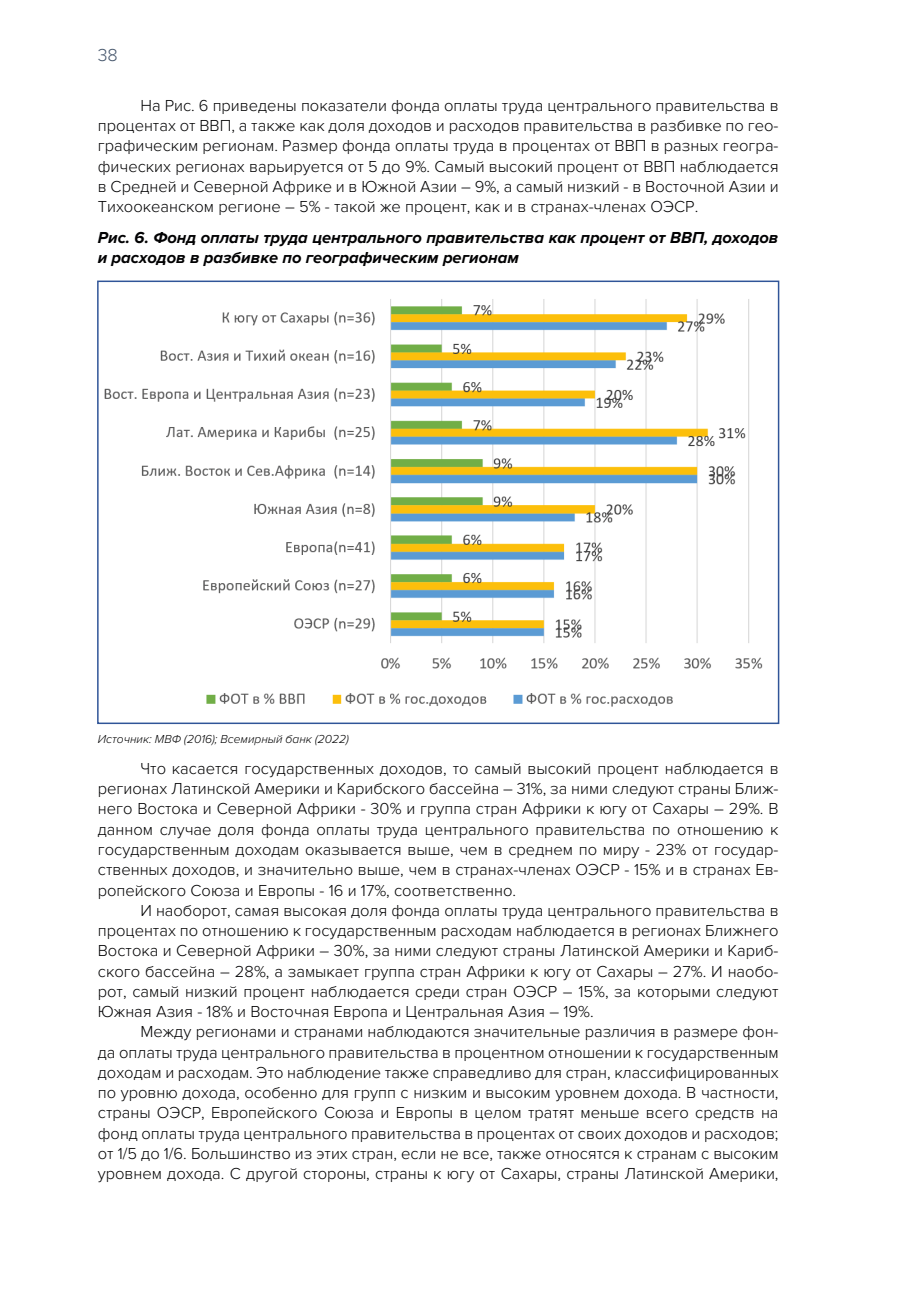
<style>
.page{position:relative;width:919px;height:1289px;background:#fff}
.page>*{position:absolute;margin:0;border:0;box-sizing:border-box;transform-origin:0 0}
.t1{font:300 18px "Proxima Nova";color:#45556b}
.осн_текст{font:300 16.5px/20.2px "Proxima Nova";color:#020203;text-align:justify}
.заголовки_фигур_и_та{font:italic 700 16.5px/20.2px "Proxima Nova";color:#020203}
.подписи_под_талицы{font:italic 300 12px "Proxima Nova";color:#020203}
</style>
<div class="page">
<img style="left:104px;top:299px;width:659px;height:408px">
<div style="left:97px;top:280px;width:682px;height:444px;border:2px solid #305598"></div>
<p class="t1" style="left:98px;top:44px;width:22px">38</p>
<p class="осн_текст" style="left:98px;top:95px;width:682px;text-indent:43px">На Рис. 6 приведены показатели фонда оплаты труда центрального правительства в процентах от ВВП, а также как доля доходов и расходов правительства в разбивке по гео&shy;графическим регионам. Размер фонда оплаты труда в процентах от ВВП в разных геогра&shy;фических регионах варьируется от 5 до 9%. Самый высокий процент от ВВП наблюдается в Средней и Северной Африке и в Южной Азии – 9%, а самый низкий - в Восточной Азии и Тихоокеанском регионе – 5% - такой же процент, как и в странах-членах ОЭСР.</p>
<p class="заголовки_фигур_и_та" style="left:98px;top:228px;width:682px">Рис. 6. Фонд оплаты труда центрального правительства как процент от ВВП, доходов и расходов в разбивке по географическим регионам</p>
<p class="подписи_под_талицы" style="left:98px;top:732px;width:252px">Источник: МВФ (2016); Всемирный банк (2022)</p>
<p class="осн_текст" style="left:98px;top:758px;width:682px;text-indent:43px">Что касается государственных доходов, то самый высокий процент наблюдается в регионах Латинской Америки и Карибского бассейна – 31%, за ними следуют страны Ближ&shy;него Востока и Северной Африки - 30% и группа стран Африки к югу от Сахары – 29%. В данном случае доля фонда оплаты труда центрального правительства по отношению к государственным доходам оказывается выше, чем в среднем по миру - 23% от государ&shy;ственных доходов, и значительно выше, чем в странах-членах ОЭСР - 15% и в странах Ев&shy;ропейского Союза и Европы - 16 и 17%, соответственно.</p>
<p class="осн_текст" style="left:98px;top:900px;width:682px;text-indent:43px">И наоборот, самая высокая доля фонда оплаты труда центрального правительства в процентах по отношению к государственным расходам наблюдается в регионах Ближнего Востока и Северной Африки – 30%, за ними следуют страны Латинской Америки и Кариб&shy;ского бассейна – 28%, а замыкает группа стран Африки к югу от Сахары – 27%. И наобо&shy;рот, самый низкий процент наблюдается среди стран ОЭСР – 15%, за которыми следуют Южная Азия - 18% и Восточная Европа и Центральная Азия – 19%.</p>
<p class="осн_текст" style="left:98px;top:1021px;width:682px;text-indent:43px">Между регионами и странами наблюдаются значительные различия в размере фон&shy;да оплаты труда центрального правительства в процентном отношении к государственным доходам и расходам. Это наблюдение также справедливо для стран, классифицированных по уровню дохода, особенно для групп с низким и высоким уровнем дохода. В частности, страны ОЭСР, Европейского Союза и Европы в целом тратят меньше всего средств на фонд оплаты труда центрального правительства в процентах от своих доходов и расходов; от 1/5 до 1/6. Большинство из этих стран, если не все, также относятся к странам с высоким уровнем дохода. С другой стороны, страны к югу от Сахары, страны Латинской Америки,</p>
</div>
